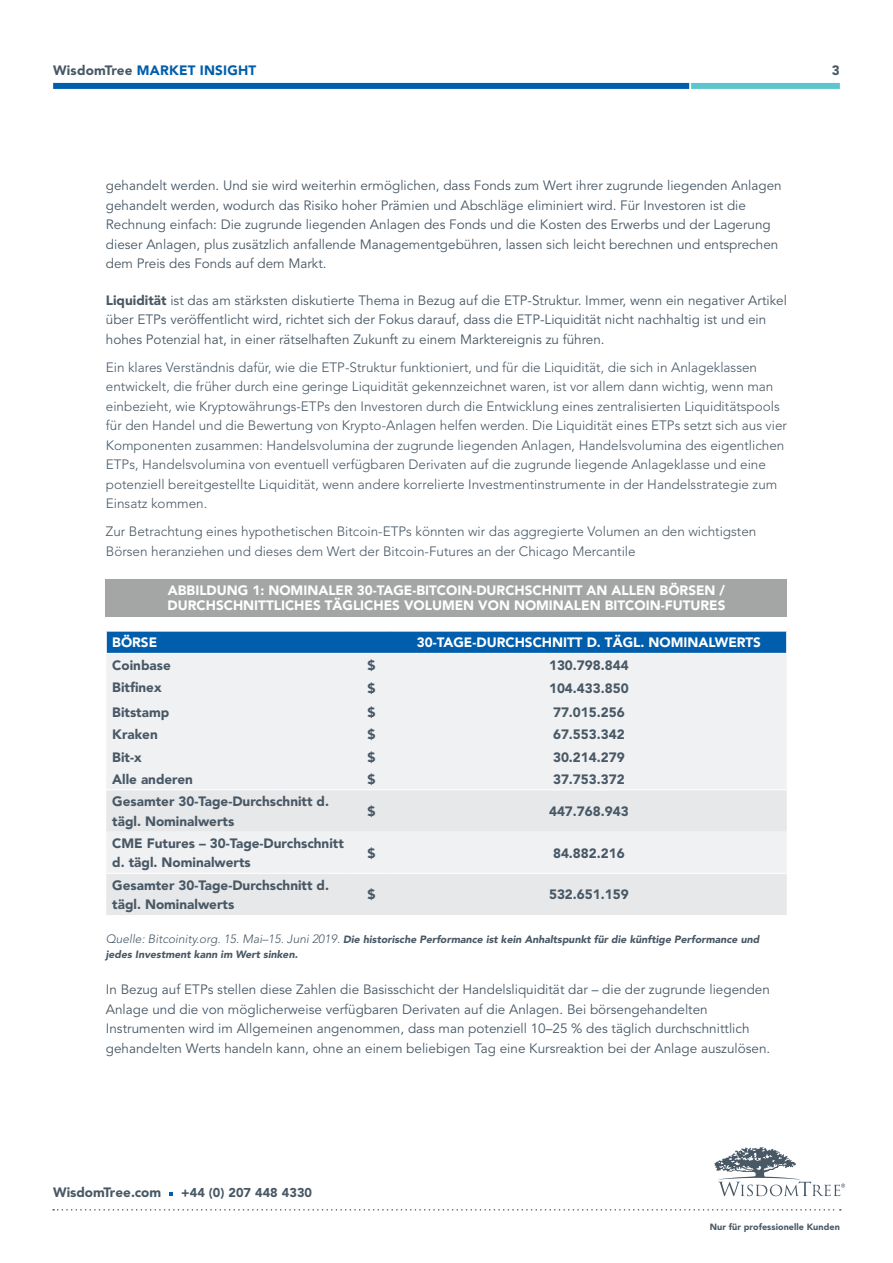
<style>
.page{position:relative;width:893px;height:1263px;background:#fff}
.page>*{position:absolute;margin:0;border:0;box-sizing:border-box;transform-origin:0 0}
.t1{font:13.5px/19.5px "Avenir";color:#485865}
.t2{font:300 13.5px/19.5px "Avenir";color:#485865}
.t3{font:900 13.5px/19.5px "Avenir";color:#485865}
.t4{font:900 13.5px/15px "Avenir";color:#fff}
.t5{font:900 13.5px "Avenir";letter-spacing:.015em;color:#005eac}
.t6{font:900 12.75px "Avenir";letter-spacing:.005em;color:#485865}
.t7{font:italic 900 10.5px/15px "Avenir";color:#485865}
.t8{font:900 9px "Avenir";letter-spacing:.005em;color:#485865}
.s1{color:#485865}
.s2{font-weight:900}
.s3{font-weight:300;font-size:12px}
</style>
<div class="page">
<div style="left:53px;top:83px;width:636px;height:6px;background:#005eac"></div>
<div style="left:691px;top:83px;width:149px;height:6px;background:#5bc6cc"></div>
<svg style="left:53px;top:1209px;width:788px;height:1px"></svg>
<svg style="left:714px;top:1147px;width:131px;height:50px"></svg>
<svg style="left:170px;top:1192px;width:3px;height:4px"></svg>
<div style="left:106px;top:579px;width:681px;height:37px;background:#a4a5a5"></div>
<div style="left:106px;top:654px;width:681px;height:135px;background:#f0f1f3"></div>
<svg style="left:106px;top:790px;width:681px;height:125px;fill:#e6e8ea"></svg>
<svg style="left:106px;top:631px;width:681px;height:22px;background:#0964af"></svg>
<hr style="left:106px;top:873px;width:246px;height:1px;background:#fff">
<hr style="left:352px;top:873px;width:39px;height:1px;background:#fff">
<hr style="left:391px;top:873px;width:396px;height:1px;background:#fff">
<p class="t5" style="left:53px;top:62px;width:205px"><span class="s1">WisdomTree</span> MARKET INSIGHT</p>
<p class="t1" style="left:106px;top:176px;width:677px">gehandelt werden. Und sie wird weiterhin ermöglichen, dass Fonds zum Wert ihrer zugrunde liegenden Anlagen gehandelt werden, wodurch das Risiko hoher Prämien und Abschläge eliminiert wird. Für Investoren ist die Rechnung einfach: Die zugrunde liegenden Anlagen des Fonds und die Kosten des Erwerbs und der Lagerung dieser Anlagen, plus zusätzlich anfallende Managementgebühren, lassen sich leicht berechnen und entsprechen dem Preis des Fonds auf dem Markt.</p>
<p class="t1" style="left:106px;top:291px;width:683px"><span class="s2">Liquidität</span> ist das am stärksten diskutierte Thema in Bezug auf die ETP-Struktur. Immer, wenn ein negativer Artikel über ETPs veröffentlicht wird, richtet sich der Fokus darauf, dass die ETP-Liquidität nicht nachhaltig ist und ein hohes Potenzial hat, in einer rätselhaften Zukunft zu einem Marktereignis zu führen.</p>
<p class="t2" style="left:106px;top:357px;width:683px">Ein klares Verständnis dafür, wie die ETP-Struktur funktioniert, und für die Liquidität, die sich in Anlageklassen entwickelt, die früher durch eine geringe Liquidität gekennzeichnet waren, ist vor allem dann wichtig, wenn man einbezieht, wie Kryptowährungs-ETPs den Investoren durch die Entwicklung eines zentralisierten Liquiditätspools für den Handel und die Bewertung von Krypto-Anlagen helfen werden. Die Liquidität eines ETPs setzt sich aus vier Komponenten zusammen: Handelsvolumina der zugrunde liegenden Anlagen, Handelsvolumina des eigentlichen ETPs, Handelsvolumina von eventuell verfügbaren Derivaten auf die zugrunde liegende Anlageklasse und eine potenziell bereitgestellte Liquidität, wenn andere korrelierte Investmentinstrumente in der Handelsstrategie zum Einsatz kommen.</p>
<p class="t2" style="left:106px;top:522px;width:652px">Zur Betrachtung eines hypothetischen Bitcoin-ETPs könnten wir das aggregierte Volumen an den wichtigsten<br>Börsen heranziehen und dieses dem Wert der Bitcoin-Futures an der Chicago Mercantile</p>
<p class="t4" style="left:168px;top:583px;width:559px">ABBILDUNG 1: NOMINALER 30-TAGE-BITCOIN-DURCHSCHNITT AN ALLEN BÖRSEN /<br>DURCHSCHNITTLICHES TÄGLICHES VOLUMEN VON NOMINALEN BITCOIN-FUTURES</p>
<p class="t4" style="left:112px;top:635px;width:46px">BÖRSE</p>
<p class="t4" style="left:417px;top:635px;width:345px">30-TAGE-DURCHSCHNITT D. TÄGL. NOMINALWERTS</p>
<p class="t3" style="left:112px;top:655px;width:60px">Coinbase</p>
<p class="t3" style="left:368px;top:655px;width:9px">$</p>
<p class="t3" style="left:549px;top:655px;width:81px">130.798.844</p>
<p class="t3" style="left:112px;top:677px;width:51px">Bitfinex</p>
<p class="t3" style="left:368px;top:679px;width:9px">$</p>
<p class="t3" style="left:549px;top:679px;width:81px">104.433.850</p>
<p class="t3" style="left:112px;top:702px;width:58px">Bitstamp</p>
<p class="t3" style="left:368px;top:702px;width:9px">$</p>
<p class="t3" style="left:553px;top:702px;width:73px">77.015.256</p>
<p class="t3" style="left:112px;top:725px;width:47px">Kraken</p>
<p class="t3" style="left:368px;top:725px;width:9px">$</p>
<p class="t3" style="left:553px;top:725px;width:73px">67.553.342</p>
<p class="t3" style="left:112px;top:747px;width:31px">Bit-x</p>
<p class="t3" style="left:368px;top:747px;width:9px">$</p>
<p class="t3" style="left:553px;top:747px;width:73px">30.214.279</p>
<p class="t3" style="left:112px;top:769px;width:82px">Alle anderen</p>
<p class="t3" style="left:368px;top:769px;width:9px">$</p>
<p class="t3" style="left:553px;top:769px;width:73px">37.753.372</p>
<p class="t3" style="left:112px;top:791px;width:218px">Gesamter 30-Tage-Durchschnitt d. tägl. Nominalwerts</p>
<p class="t3" style="left:368px;top:801px;width:9px">$</p>
<p class="t3" style="left:549px;top:801px;width:81px">447.768.943</p>
<p class="t3" style="left:112px;top:833px;width:233px">CME Futures – 30-Tage-Durchschnitt d. tägl. Nominalwerts</p>
<p class="t3" style="left:368px;top:843px;width:9px">$</p>
<p class="t3" style="left:553px;top:843px;width:73px">84.882.216</p>
<p class="t3" style="left:112px;top:875px;width:218px">Gesamter 30-Tage-Durchschnitt d. tägl. Nominalwerts</p>
<p class="t3" style="left:368px;top:885px;width:9px">$</p>
<p class="t3" style="left:549px;top:885px;width:81px">532.651.159</p>
<p class="t7" style="left:106px;top:931px;width:655px"><span class="s3">Quelle: Bitcoinity.org. 15. Mai–15. Juni 2019.</span> Die historische Performance ist kein Anhaltspunkt für die künftige Performance und jedes Investment kann im Wert sinken.</p>
<p class="t1" style="left:106px;top:980px;width:666px">In Bezug auf ETPs stellen diese Zahlen die Basisschicht der Handelsliquidität dar – die der zugrunde liegenden Anlage und die von möglicherweise verfügbaren Derivaten auf die Anlagen. Bei börsengehandelten Instrumenten wird im Allgemeinen angenommen, dass man potenziell 10–25 % des täglich durchschnittlich gehandelten Werts handeln kann, ohne an einem beliebigen Tag eine Kursreaktion bei der Anlage auszulösen.</p>
<p class="t3" style="left:832px;top:60px;width:9px">3</p>
<p class="t3" style="left:53px;top:1182px;width:110px">WisdomTree.com</p>
<p class="t6" style="left:181px;top:1185px;width:132px">+44 (0) 207 448 4330</p>
<p class="t8" style="left:710px;top:1222px;width:131px">Nur für professionelle Kunden</p>
</div>
